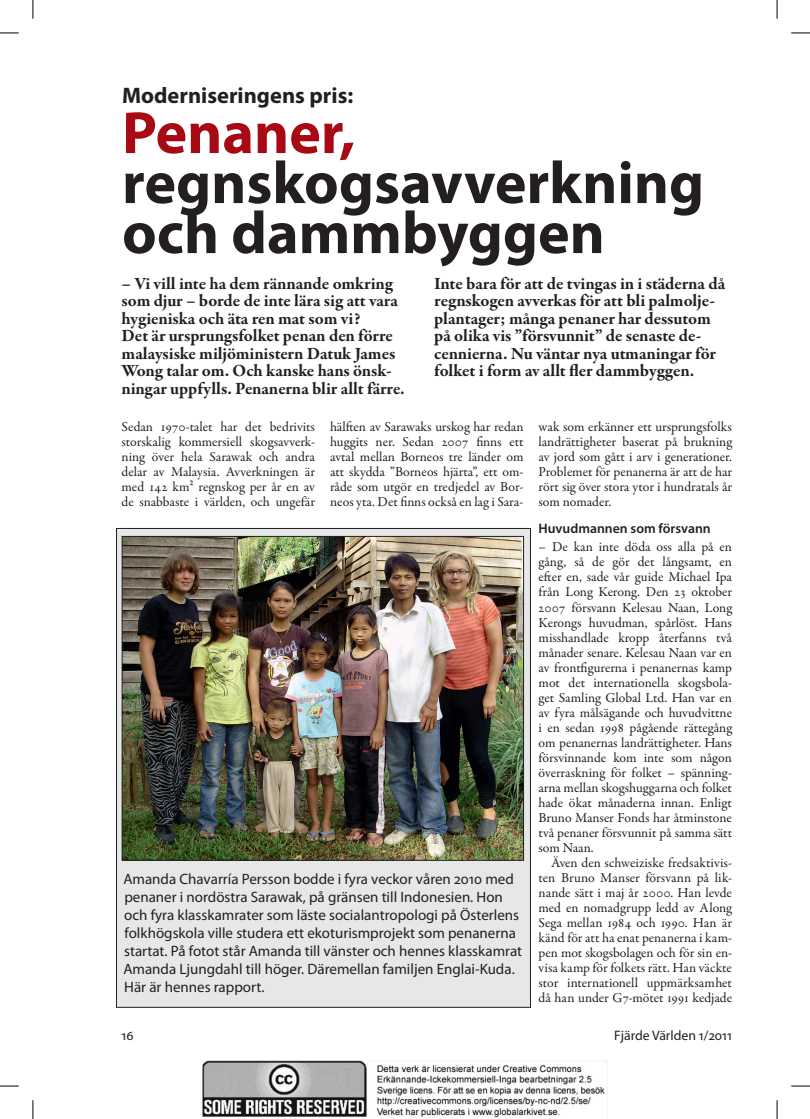
<style>
.page{position:relative;width:810px;height:1119px;background:#fff}
.page>*{position:absolute;margin:0;border:0;box-sizing:border-box;transform-origin:0 0}
.t1{font:700 60px/50px "Myriad Pro";color:#231f20}
.t2{font:700 60px "Myriad Pro";color:#a70a12}
.t3{font:700 22.5px "Myriad Pro";color:#231f20}
.t4{font:700 17.5px/17.5px "Garamond Premr Pro";letter-spacing:-.005em;color:#231f20}
.t5{font:15px/18px "Myriad Pro";color:#231f20}
.t6{font:13.75px/15px "Garamond Premr Pro";letter-spacing:-.005em;color:#231f20;text-align:justify}
.t7{font:600 13.75px "Myriad Pro";color:#231f20}
.t8{font:13.75px "Myriad Pro";color:#231f20}
</style>
<div class="page">
<div style="left:117px;top:528px;width:413px;height:479px;background:#e6e7e9"></div>
<img style="left:124px;top:538px;width:398px;height:320px">
<div style="left:122px;top:536px;width:402px;height:324px;border:1px solid #231f20"></div>
<svg style="left:0;top:32px;width:19px;height:2px"></svg>
<svg style="left:791px;top:32px;width:19px;height:2px"></svg>
<svg style="left:0;top:1085px;width:19px;height:1px"></svg>
<svg style="left:791px;top:1085px;width:19px;height:1px"></svg>
<svg style="left:32px;top:0;width:2px;height:19px"></svg>
<svg style="left:32px;top:1100px;width:2px;height:18px"></svg>
<svg style="left:776px;top:0;width:2px;height:19px"></svg>
<svg style="left:776px;top:1100px;width:2px;height:18px"></svg>
<img style="left:202px;top:1060px;width:405px;height:58px">
<h2 class="t3" style="left:122px;top:81px;width:233px">Moderniseringens pris:</h2>
<h1 class="t2" style="left:122px;top:94px;width:235px">Penaner,</h1>
<h1 class="t1" style="left:122px;top:156px;width:584px">regnskogsavverkning och dammbyggen</h1>
<p class="t4" style="left:122px;top:274px;width:285px">– Vi vill inte ha dem rännande omkring som djur – borde de inte lära sig att vara hygieniska och äta ren mat som vi?<br>Det är ursprungsfolket penan den förre malaysiske miljöministern Datuk James Wong talar om. Och kanske hans önsk&shy;ningar uppfylls. Penanerna blir allt färre.</p>
<p class="t4" style="left:434px;top:274px;width:293px">Inte bara för att de tvingas in i städerna då regnskogen avverkas för att bli palmolje&shy;plantager; många penaner har dessutom på olika vis ”försvunnit” de senaste de&shy;cennierna. Nu väntar nya utmaningar för folket i form av allt fler dammbyggen.</p>
<p class="t6" style="left:122px;top:420px;width:195px">Sedan 1970-talet har det bedrivits storskalig kommersiell skogsavverk&shy;ning över hela Sarawak och andra delar av Malaysia. Avverkningen är med 142 km² regnskog per år en av de snabbaste i världen, och ungefär</p>
<p class="t6" style="left:330px;top:420px;width:195px">hälften av Sarawaks urskog har redan huggits ner. Sedan 2007 finns ett avtal mellan Borneos tre länder om att skydda ”Borneos hjärta”, ett om&shy;råde som utgör en tredjedel av Bor&shy;neos yta. Det finns också en lag i Sara-</p>
<p class="t6" style="left:539px;top:420px;width:195px">wak som erkänner ett ursprungsfolks landrättigheter baserat på brukning av jord som gått i arv i generationer.<br>Problemet för penanerna är att de har rört sig över stora ytor i hundratals år som nomader.</p>
<p class="t7" style="left:539px;top:519px;width:174px">Huvudmannen som försvann</p>
<p class="t6" style="left:539px;top:540px;width:195px">– De kan inte döda oss alla på en gång, så de gör det långsamt, en efter en, sade vår guide Michael Ipa från Long Kerong. Den 23 oktober 2007 försvann Kelesau Naan, Long Kerongs huvudman, spårlöst. Hans misshandlade kropp återfanns två månader senare. Kelesau Naan var en av frontfigurerna i penanernas kamp mot det internationella skogsbola&shy;get Samling Global Ltd. Han var en av fyra målsägande och huvudvittne i en sedan 1998 pågående rättegång om penanernas landrättigheter. Hans försvinnande kom inte som någon överraskning för folket – spänning&shy;arna mellan skogshuggarna och folket hade ökat månaderna innan. Enligt Bruno Manser Fonds har åtminstone två penaner försvunnit på samma sätt som Naan.</p>
<p class="t6" style="left:539px;top:855px;width:195px;text-indent:12px">Även den schweiziske fredsaktivis&shy;ten Bruno Manser försvann på lik&shy;nande sätt i maj år 2000. Han levde med en nomadgrupp ledd av Along Sega mellan 1984 och 1990. Han är känd för att ha enat penanerna i kam&shy;pen mot skogsbolagen och för sin en&shy;visa kamp för folkets rätt. Han väckte stor internationell uppmärksamhet då han under G7-mötet 1991 kedjade</p>
<p class="t5" style="left:123px;top:869px;width:400px">Amanda Chavarría Persson bodde i fyra veckor våren 2010 med penaner i nordöstra Sarawak, på gränsen till Indonesien. Hon och fyra klasskamrater som läste socialantropologi på Österlens folkhögskola ville studera ett ekoturismprojekt som penanerna startat. På fotot står Amanda till vänster och hennes klasskamrat Amanda Ljungdahl till höger. Däremellan familjen Englai-Kuda.<br>Här är hennes rapport.</p>
<p class="t8" style="left:122px;top:1026px;width:14px">16</p>
<p class="t8" style="left:614px;top:1026px;width:120px">Fjärde Världen 1/2011</p>
</div>
